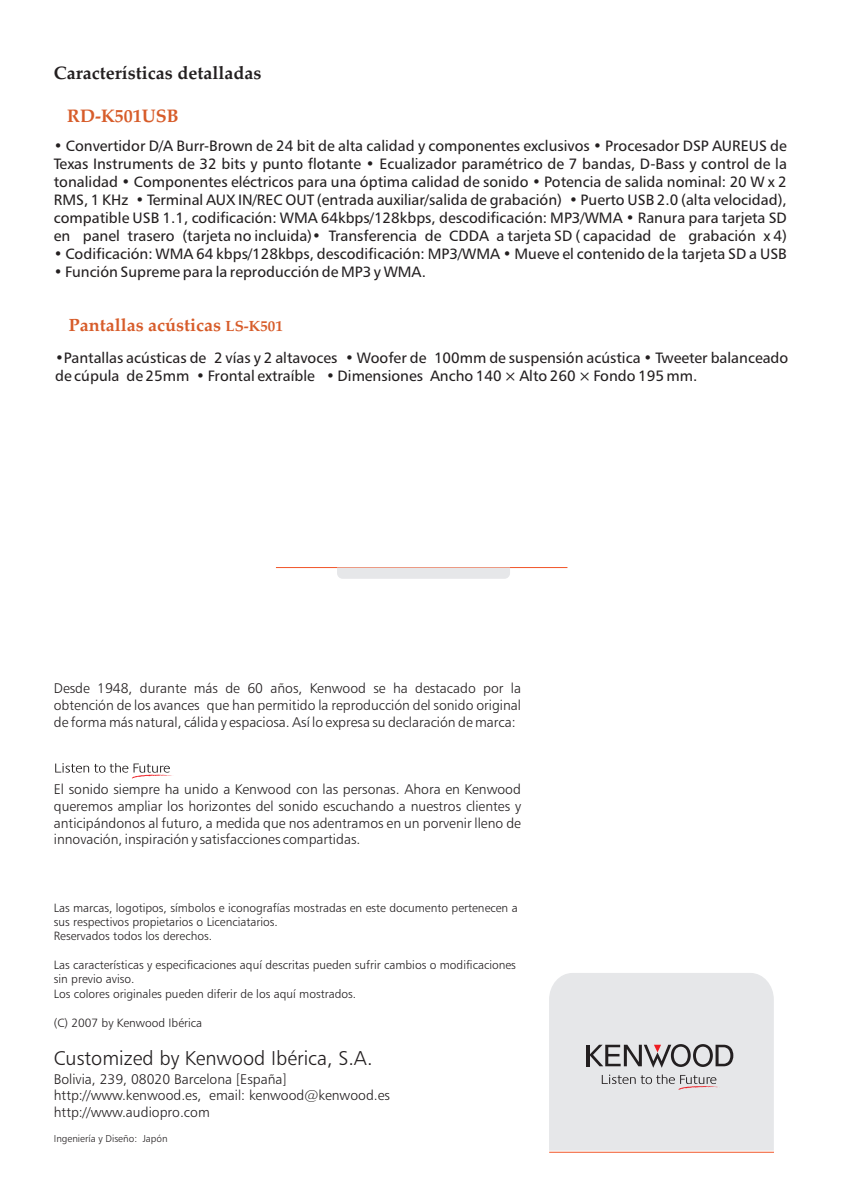
<style>
.page{position:relative;width:842px;height:1191px;background:#fff}
.page>*{position:absolute;margin:0;border:0;box-sizing:border-box;transform-origin:0 0}
.t1{font:20px "Humanist 777 BT Light B";color:#231f20}
.t2{font:700 18px "Palatino Linotype";color:#231f20}
.t3{font:700 18px "Palatino Linotype";color:#d75c2a}
.t4{font:700 17.6px "Palatino Linotype";color:#d75c2a}
.t5{font:15px/18px "Humanist 777 BT Roman B";color:#231f20;text-align:justify}
.t6{font:14px/16.8px "Humanist 777 BT Light B";color:#231f20;text-align:justify}
.t7{font:12px/14.4px "Humanist 777 BT Light B";color:#231f20}
.t8{font:10px "Humanist 777 BT Light B";color:#231f20}
.s1{font-size:14.6px}
</style>
<div class="page">
<hr style="left:549px;top:1151px;width:225px;height:1px;background:#f15427">
<div style="left:549px;top:973px;width:225px;height:177px;background:#e6e7e9"></div>
<hr style="left:276px;top:567px;width:291px;height:1px;background:#f15427">
<svg style="left:337px;top:567px;width:173px;height:12px;background:#e7e1e0"></svg>
<svg style="left:55px;top:763px;width:117px;height:15px"></svg>
<p class="t2" style="left:54px;top:66px;width:209px">Características detalladas</p>
<p class="t3" style="left:67px;top:108px;width:113px">RD-K501USB</p>
<p class="t5" style="left:54px;top:138px;width:735px">• Convertidor D/A Burr-Brown de 24 bit de alta calidad y componentes exclusivos • Procesador DSP AUREUS de Texas Instruments de 32 bits y punto flotante • Ecualizador paramétrico de 7 bandas, D-Bass y control de la tonalidad • Componentes eléctricos para una óptima calidad de sonido • Potencia de salida nominal: 20 W x 2<br>RMS, 1 KHz • Terminal AUX IN/REC OUT (entrada auxiliar/salida de grabación) • Puerto USB 2.0 (alta velocidad), compatible USB 1.1, codificación: WMA 64kbps/128kbps, descodificación: MP3/WMA • Ranura para tarjeta SD en panel trasero (tarjeta no incluida)• Transferencia de CDDA a tarjeta SD ( capacidad de grabación x 4)</p>
<p class="t5" style="left:54px;top:246px;width:734px">• Codificación: WMA 64 kbps/128kbps, descodificación: MP3/WMA • Mueve el contenido de la tarjeta SD a USB</p>
<p class="t5" style="left:54px;top:264px;width:374px">• Función Supreme para la reproducción de MP3 y WMA.</p>
<p class="t4" style="left:69px;top:318px;width:216px">Pantallas acústicas <span class="s1">LS-K501</span></p>
<p class="t5" style="left:55px;top:349px;width:284px">•Pantallas acústicas de 2 vías y 2 altavoces</p>
<p class="t5" style="left:55px;top:349px;width:735px;text-indent:290px">• Woofer de 100mm de suspensión acústica Tweeter balanceado de cúpula de 25mm • Frontal extraíble • Dimensiones Ancho 140 × Alto 260 × Fondo 195 mm.</p>
<p class="t5" style="left:643px;top:349px;width:10px">•</p>
<p class="t6" style="left:54px;top:681px;width:469px">Desde 1948, durante más de 60 años, Kenwood se ha destacado por la obtención de los avances que han permitido la reproducción del sonido original de forma más natural, cálida y espaciosa. Así lo expresa su declaración de marca:</p>
<p class="t6" style="left:54px;top:782px;width:469px">El sonido siempre ha unido a Kenwood con las personas. Ahora en Kenwood queremos ampliar los horizontes del sonido escuchando a nuestros clientes y anticipándonos al futuro, a medida que nos adentramos en un porvenir lleno de innovación, inspiración y satisfacciones compartidas.</p>
<p class="t7" style="left:54px;top:901px;width:465px">Las marcas, logotipos, símbolos e iconografías mostradas en este documento pertenecen a sus respectivos propietarios o Licenciatarios.<br>Reservados todos los derechos.</p>
<p class="t7" style="left:54px;top:958px;width:464px">Las características y especificaciones aquí descritas pueden sufrir cambios o modificaciones sin previo aviso.<br>Los colores originales pueden diferir de los aquí mostrados.</p>
<p class="t7" style="left:54px;top:1016px;width:150px">(C) 2007 by Kenwood Ibérica</p>
<h1 class="t1" style="left:54px;top:1050px;width:320px">Customized by Kenwood Ibérica, S.A.</h1>
<p class="t6" style="left:54px;top:1071px;width:338px;text-align:left">Bolivia, 239, 08020 Barcelona [España] http://www.kenwood.es, email: kenwood@kenwood.es http://www.audiopro.com</p>
<p class="t8" style="left:54px;top:1134px;width:115px">Ingeniería y Diseño: Japón</p>
</div>
